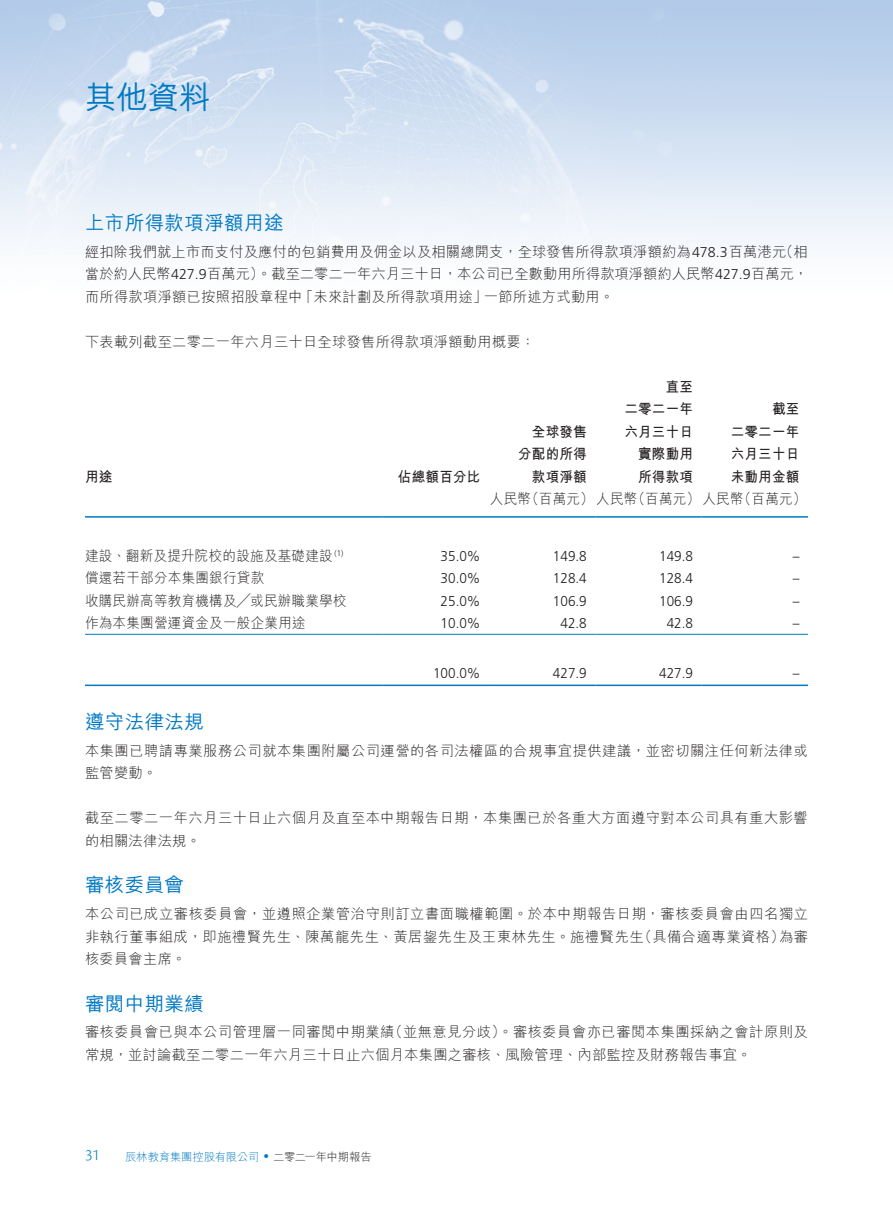
<style>
.page{position:relative;width:893px;height:1212px;background:#fff}
.page>*{position:absolute;margin:0;border:0;box-sizing:border-box;transform-origin:0 0}
.t1{font:500 31.5px "M Hei HK";color:#0079c2}
._01_H1{font:500 19.5px "M Hei HK";letter-spacing:.02em;color:#0079c2}
.t2{font:300 16.5px "Cronos Pro";color:#0079c2}
._00_txt{font:300 14.25px/22.5px "M Hei HK";letter-spacing:.035em;color:#231f20}
._50_Table_txt{font:300 14.25px "M Hei HK";letter-spacing:.02em;color:#231f20;scale:.95 1}
._50_Table_txt-2{font:300 14.25px "Frutiger LT Std";color:#231f20;scale:.95 1}
._50_Table_txt-3{font:700 14.25px "M Hei HK";letter-spacing:.02em;color:#231f20;scale:.95 1}
._00_txt-2{font:300 14.25px "M Hei HK";letter-spacing:.005em;color:#231f20}
._00_txt-3{font:300 14.25px "M Hei HK";letter-spacing:.015em;color:#231f20}
.t3{font:300 11.25px "M Hei HK";letter-spacing:-.01em;color:#0079c2}
._50_Table_txt-4{font:300 8.25px "Frutiger LT Std";color:#231f20;scale:.95 1}
.s1{font-family:"Frutiger LT Std"}
.s2{color:#231f20}
</style>
<div class="page">
<img style="left:0;top:0;width:893px;height:687px">
<hr style="left:85px;top:516px;width:298px;height:2px;background:#0079c2">
<hr style="left:383px;top:516px;width:106px;height:2px;background:#0079c2">
<hr style="left:489px;top:516px;width:106px;height:2px;background:#0079c2">
<hr style="left:595px;top:516px;width:107px;height:2px;background:#0079c2">
<hr style="left:702px;top:516px;width:106px;height:2px;background:#0079c2">
<hr style="left:85px;top:634px;width:298px;height:1px;background:#0079c2">
<hr style="left:383px;top:634px;width:106px;height:1px;background:#0079c2">
<hr style="left:489px;top:634px;width:106px;height:1px;background:#0079c2">
<hr style="left:595px;top:634px;width:107px;height:1px;background:#0079c2">
<hr style="left:702px;top:634px;width:106px;height:1px;background:#0079c2">
<hr style="left:85px;top:684px;width:298px;height:2px;background:#0079c2">
<hr style="left:383px;top:684px;width:106px;height:2px;background:#0079c2">
<hr style="left:489px;top:684px;width:106px;height:2px;background:#0079c2">
<hr style="left:595px;top:684px;width:107px;height:2px;background:#0079c2">
<hr style="left:702px;top:684px;width:106px;height:2px;background:#0079c2">
<h1 class="t1" style="left:85px;top:74px;width:127px">其他資料</h1>
<p class="_01_H1" style="left:85px;top:209px;width:200px">上市所得款項淨額用途</p>
<p class="_00_txt-3" style="left:85px;top:244px;width:703px">經扣除我們就上市而支付及應付的包銷費用及佣金以及相關總開支，全球發售所得款項淨額約為<span class="s1">478.3</span>百萬港元</p>
<p class="_00_txt-2" style="left:85px;top:267px;width:725px">當於約人民幣<span class="s1">427.9</span>百萬元）。截至二零二一年六月三十日，本公司已全數動用所得款項淨額約人民幣<span class="s1">427.9</span>百萬元，</p>
<p class="_00_txt" style="left:484px;top:285px;width:132px">一節所述方式動用。</p>
<p class="_00_txt" style="left:779px;top:240px;width:30px">（相</p>
<p class="_00_txt" style="left:85px;top:285px;width:219px">而所得款項淨額已按照招股章程中</p>
<p class="_00_txt" style="left:85px;top:330px;width:452px">下表載列截至二零二一年六月三十日全球發售所得款項淨額動用概要：</p>
<p class="_00_txt" style="left:299px;top:285px;width:190px">「未來計劃及所得款項用途」</p>
<p class="_50_Table_txt-3" style="left:85px;top:466px;width:30px">用途</p>
<p class="_50_Table_txt-3" style="left:398px;top:466px;width:88px">佔總額百分比</p>
<p class="_50_Table_txt-3" style="left:666px;top:376px;width:30px">直至</p>
<p class="_50_Table_txt-3" style="left:624px;top:399px;width:74px">二零二一年</p>
<p class="_50_Table_txt-3" style="left:624px;top:421px;width:74px">六月三十日</p>
<p class="_50_Table_txt-3" style="left:638px;top:444px;width:59px">實際動用</p>
<p class="_50_Table_txt-3" style="left:638px;top:466px;width:59px">所得款項</p>
<p class="_50_Table_txt-3" style="left:772px;top:399px;width:30px">截至</p>
<p class="_50_Table_txt-3" style="left:731px;top:421px;width:74px">二零二一年</p>
<p class="_50_Table_txt-3" style="left:731px;top:444px;width:74px">六月三十日</p>
<p class="_50_Table_txt-3" style="left:731px;top:466px;width:74px">未動用金額</p>
<p class="_50_Table_txt" style="left:738px;top:492px;width:73px">（百萬元(</p>
<p class="_50_Table_txt-3" style="left:532px;top:421px;width:59px">全球發售</p>
<p class="_50_Table_txt-3" style="left:518px;top:444px;width:74px">分配的所得</p>
<p class="_50_Table_txt-3" style="left:532px;top:466px;width:59px">款項淨額</p>
<p class="_50_Table_txt" style="left:525px;top:492px;width:119px">（百萬元）人民幣</p>
<p class="_50_Table_txt" style="left:632px;top:492px;width:119px">（百萬元）人民幣</p>
<p class="_50_Table_txt" style="left:490px;top:492px;width:45px">人民幣</p>
<p class="_50_Table_txt" style="left:85px;top:548px;width:262px">建設、翻新及提升院校的設施及基礎建設</p>
<p class="_50_Table_txt-4" style="left:334px;top:548px;width:11px">(1)</p>
<p class="_50_Table_txt-2" style="left:441px;top:548px;width:43px">35.0%</p>
<p class="_50_Table_txt-2" style="left:553px;top:548px;width:37px">149.8</p>
<p class="_50_Table_txt-2" style="left:659px;top:548px;width:37px">149.8</p>
<p class="_50_Table_txt-2" style="left:793px;top:548px;width:9px">–</p>
<p class="_50_Table_txt" style="left:85px;top:571px;width:190px">償還若干部分本集團銀行貸款</p>
<p class="_50_Table_txt-2" style="left:441px;top:570px;width:43px">30.0%</p>
<p class="_50_Table_txt-2" style="left:553px;top:570px;width:37px">128.4</p>
<p class="_50_Table_txt-2" style="left:659px;top:570px;width:37px">128.4</p>
<p class="_50_Table_txt-2" style="left:793px;top:570px;width:9px">–</p>
<p class="_50_Table_txt" style="left:85px;top:593px;width:277px">收購民辦高等教育機構及╱或民辦職業學校</p>
<p class="_50_Table_txt-2" style="left:441px;top:593px;width:43px">25.0%</p>
<p class="_50_Table_txt-2" style="left:553px;top:593px;width:37px">106.9</p>
<p class="_50_Table_txt-2" style="left:659px;top:593px;width:37px">106.9</p>
<p class="_50_Table_txt-2" style="left:793px;top:593px;width:9px">–</p>
<p class="_50_Table_txt" style="left:85px;top:616px;width:234px">作為本集團營運資金及一般企業用途</p>
<p class="_50_Table_txt-2" style="left:441px;top:615px;width:43px">10.0%</p>
<p class="_50_Table_txt-2" style="left:560px;top:615px;width:29px">42.8</p>
<p class="_50_Table_txt-2" style="left:667px;top:615px;width:29px">42.8</p>
<p class="_50_Table_txt-2" style="left:793px;top:615px;width:9px">–</p>
<p class="_50_Table_txt-2" style="left:433px;top:665px;width:51px">100.0%</p>
<p class="_50_Table_txt-2" style="left:553px;top:665px;width:37px">427.9</p>
<p class="_50_Table_txt-2" style="left:659px;top:665px;width:37px">427.9</p>
<p class="_50_Table_txt-2" style="left:793px;top:665px;width:9px">–</p>
<p class="_01_H1" style="left:85px;top:708px;width:120px">遵守法律法規</p>
<p class="_00_txt" style="left:85px;top:739px;width:724px">本集團已聘請專業服務公司就本集團附屬公司運營的各司法權區的合規事宜提供建議，並密切關注任何新法律或監管變動。</p>
<p class="_00_txt" style="left:85px;top:806px;width:724px">截至二零二一年六月三十日止六個月及直至本中期報告日期，本集團已於各重大方面遵守對本公司具有重大影響的相關法律法規。</p>
<p class="_01_H1" style="left:85px;top:871px;width:101px">審核委員會</p>
<p class="_00_txt" style="left:85px;top:902px;width:725px;text-align:right">本公司已成立審核委員會，並遵照企業管治守則訂立書面職權範圍。於本中期報告日期，審核委員會由四名獨立為審</p>
<p class="_00_txt" style="left:638px;top:925px;width:148px">（具備合適專業資格）</p>
<p class="_00_txt" style="left:85px;top:925px;width:560px">非執行董事組成，即施禮賢先生、陳萬龍先生、黃居鋆先生及王東林先生。施禮賢先生核委員會主席。</p>
<p class="_01_H1" style="left:85px;top:989px;width:120px">審閱中期業績</p>
<p class="_00_txt" style="left:389px;top:1020px;width:421px">（並無意見分歧）。審核委員會亦已審閱本集團採納之會計原則及</p>
<p class="_00_txt" style="left:85px;top:1020px;width:668px">審核委員會已與本公司管理層一同審閱中期業績<br>常規，並討論截至二零二一年六月三十日止六個月本集團之審核、風險管理、內部監控及財務報告事宜。</p>
<p class="t2" style="left:85px;top:1145px;width:16px">31</p>
<p class="t3" style="left:125px;top:1151px;width:248px">辰林教育集團控股有限公司 <span class="s1">•</span> <span class="s2">二零二一年中期報告</span></p>
</div>
